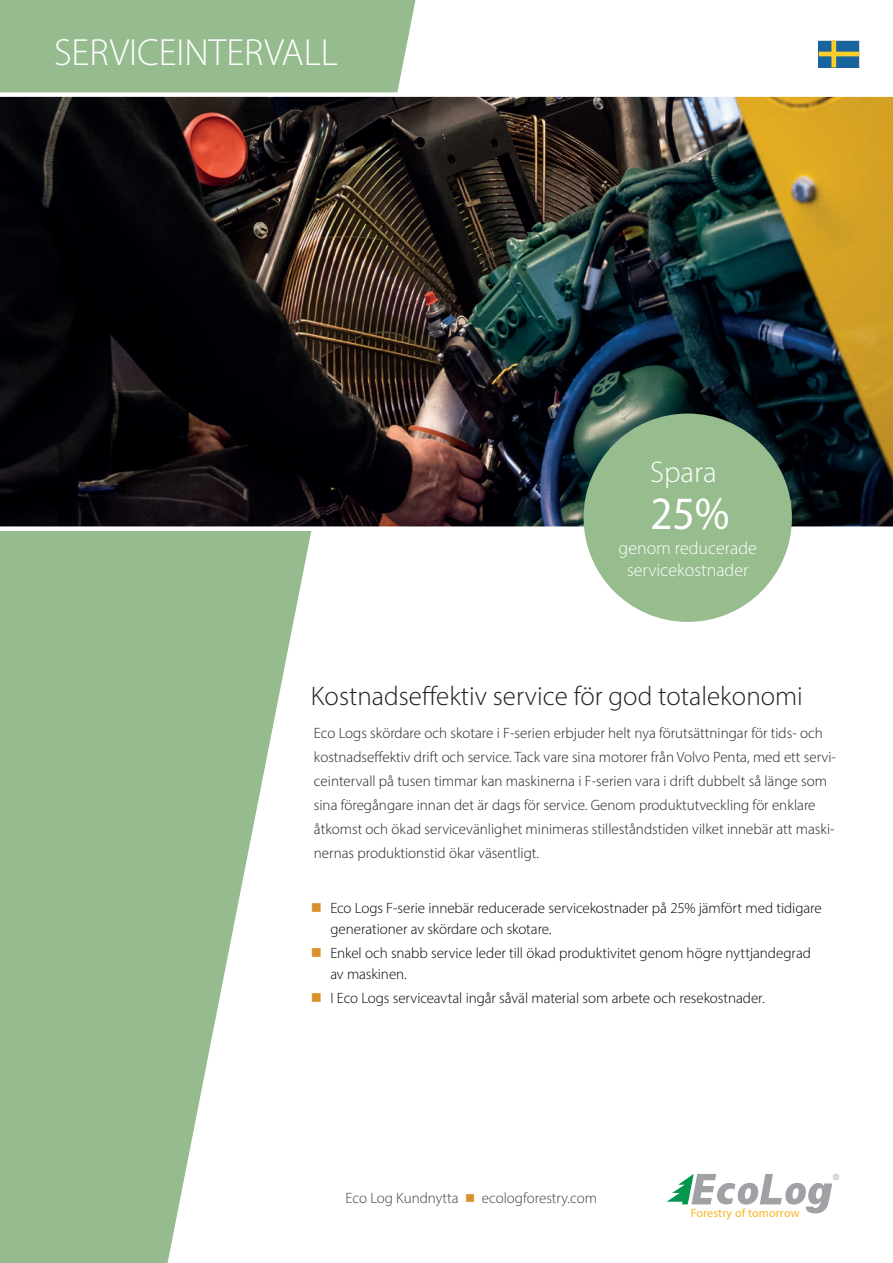
<style>
.page{position:relative;width:893px;height:1263px;background:#fff}
.page>*{position:absolute;margin:0;border:0;box-sizing:border-box;transform-origin:0 0}
.t1{font:semi-condensed 46.5px "Myriad Pro";color:#fff}
.t2{font:300 38.1px "Myriad Pro";color:#fff}
.t3{font:300 30px "Myriad Pro";color:#fff}
.t4{font:300 27px "Myriad Pro";color:#231f20}
.t5{font:300 18px/21.6px "Myriad Pro";color:#fff;text-align:center}
.t6{font:300 15px/24px "Myriad Pro";color:#231f20}
.t7{font:300 15px/21px "Myriad Pro";letter-spacing:-.005em;color:#000001}
.t8{font:300 15px "Myriad Pro";color:#3e3e3f}
.t9{font:12.15px "Myriad Pro";letter-spacing:.01em;color:#fcb525}
.t10{font:8.4px "Arial";color:#a0a1a5}
.s1{color:#d9922b}
</style>
<div class="page">
<svg style="left:0;top:0;width:415px;height:1263px;fill:#95bb8e"></svg>
<img style="left:0;top:92px;width:893px;height:439px">
<svg style="left:819px;top:40px;width:40px;height:28px"></svg>
<svg style="left:667px;top:1174px;width:165px;height:39px"></svg>
<div style="left:584px;top:414px;width:208px;height:208px;background:#97bd8f;border-radius:50%"></div>
<svg style="left:322px;top:913px;width:15px;height:1px"></svg>
<svg style="left:322px;top:958px;width:15px;height:1px"></svg>
<svg style="left:322px;top:1003px;width:15px;height:1px"></svg>
<h2 class="t2" style="left:54px;top:29px;width:285px">SERVICEINTERVALL</h2>
<h3 class="t3" style="left:650px;top:454px;width:68px">Spara</h3>
<h1 class="t1" style="left:651px;top:485px;width:80px">25%</h1>
<p class="t5" style="left:618px;top:537px;width:140px">genom reducerade servicekostnader</p>
<h3 class="t4" style="left:311px;top:680px;width:493px">Kostnadseffektiv service för god totalekonomi</h3>
<p class="t6" style="left:314px;top:721px;width:524px">Eco Logs skördare och skotare i F-serien erbjuder helt nya förutsättningar för tids- och kostnadseffektiv drift och service. Tack vare sina motorer från Volvo Penta, med ett servi&shy;ceintervall på tusen timmar kan maskinerna i F-serien vara i drift dubbelt så länge som sina föregångare innan det är dags för service. Genom produktutveckling för enklare åtkomst och ökad servicevänlighet minimeras stilleståndstiden vilket innebär att maski&shy;nernas produktionstid ökar väsentligt.</p>
<p class="t7" style="left:330px;top:897px;width:493px;text-indent:-20px"><span class="s1">■</span> Eco Logs F-serie innebär reducerade servicekostnader på 25% jämfört med tidigare generationer av skördare och skotare.</p>
<p class="t7" style="left:330px;top:942px;width:482px;text-indent:-20px"><span class="s1">■</span> Enkel och snabb service leder till ökad produktivitet genom högre nyttjandegrad av maskinen.</p>
<p class="t7" style="left:311px;top:987px;width:455px"><span class="s1">■</span> I Eco Logs serviceavtal ingår såväl material som arbete och resekostnader.</p>
<p class="t8" style="left:345px;top:1189px;width:253px">Eco Log Kundnytta <span class="s1">■</span> ecologforestry.com</p>
<p class="t9" style="left:691px;top:1205px;width:110px">Forestry of tomorrow</p>
<p class="t10" style="left:833px;top:1171px;width:7px">®</p>
</div>
